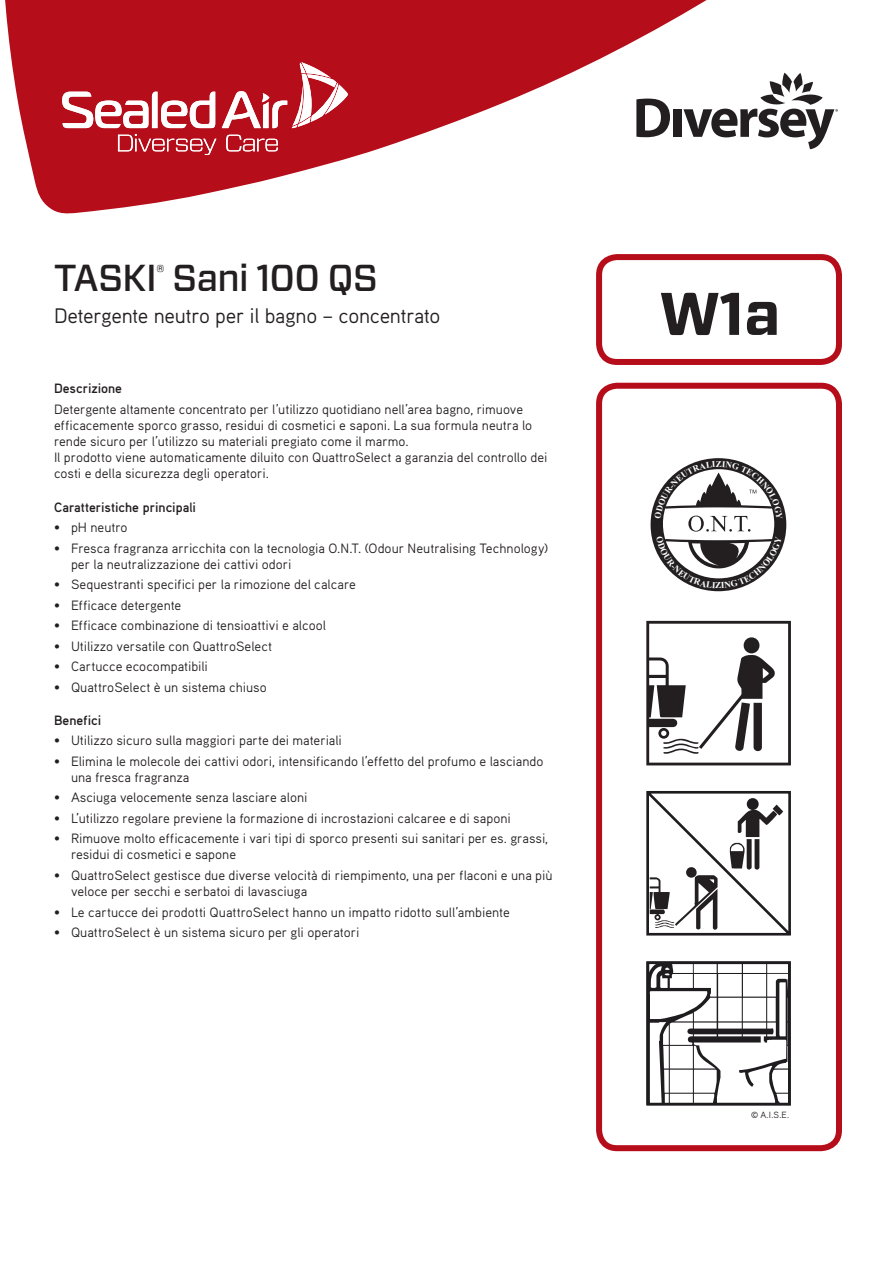
<style>
.page{position:relative;width:893px;height:1263px;background:#fff}
.page>*{position:absolute;margin:0;border:0;box-sizing:border-box;transform-origin:0 0}
.t1{font:700 60px "Forza";color:#231f20}
.t2{font:500 37.5px "Forza";letter-spacing:-.015em;color:#231f20}
.t3{font:21px "Aaux Pro OT";letter-spacing:-.015em;color:#231f20}
.t4{font:13.5px/16.2px "Aaux Pro OT";color:#231f20}
.t5{font:700 13.5px "Aaux Pro OT";letter-spacing:-.005em;color:#231f20}
.t6{font:9px "Aaux Pro OT";color:#231f20}
.t7{font:700 8.85px "Times New Roman";color:#fff}
.t8{font:700 8.7px "Times New Roman";color:#fff}
</style>
<div class="page">
<svg style="left:5px;top:0;width:806px;height:214px;fill:#b50e1a"></svg>
<div style="left:596px;top:254px;width:246px;height:111px;border:6px solid #b50e1a;border-radius:18px"></div>
<div style="left:596px;top:383px;width:246px;height:768px;border:6px solid #b50e1a;border-radius:18px"></div>
<svg style="left:636px;top:99px;width:34px;height:38px"></svg>
<div style="left:673px;top:109px;width:9px;height:28px;background:#231f20"></div>
<svg style="left:683px;top:73px;width:155px;height:76px"></svg>
<svg style="left:646px;top:791px;width:145px;height:145px"></svg>
<svg style="left:650px;top:965px;width:137px;height:137px"></svg>
<div style="left:646px;top:961px;width:145px;height:145px;border:3px solid #1f1c1f"></div>
<svg style="left:647px;top:455px;width:143px;height:139px"></svg>
<div style="left:651px;top:458px;width:135px;height:133px;background:#231f20;border-radius:50%"></div>
<svg style="left:646px;top:621px;width:145px;height:144px"></svg>
<svg style="left:62px;top:92px;width:153px;height:36px"></svg>
<svg style="left:222px;top:62px;width:126px;height:66px"></svg>
<svg style="left:118px;top:134px;width:98px;height:21px;background:#c5434d"></svg>
<svg style="left:226px;top:135px;width:52px;height:16px"></svg>
<svg style="left:655px;top:461px;width:128px;height:127px"></svg>
<h2 class="t2" style="left:54px;top:253px;width:325px">TASKI<sup>®</sup> Sani 100 QS</h2>
<h3 class="t3" style="left:54px;top:303px;width:388px">Detergente neutro per il bagno – concentrato</h3>
<p class="t5" style="left:54px;top:380px;width:70px">Descrizione</p>
<p class="t4" style="left:54px;top:400px;width:495px">Detergente altamente concentrato per l’utilizzo quotidiano nell’area bagno, rimuove efficacemente sporco grasso, residui di cosmetici e saponi. La sua formula neutra lo rende sicuro per l’utilizzo su materiali pregiato come il marmo.<br>Il prodotto viene automaticamente diluito con QuattroSelect a garanzia del controllo dei costi e della sicurezza degli operatori.</p>
<p class="t5" style="left:54px;top:498px;width:144px">Caratteristiche principali</p>
<p class="t4" style="left:54px;top:519px;width:75px">• pH neutro</p>
<p class="t4" style="left:71px;top:539px;width:479px;text-indent:-17px">• Fresca fragranza arricchita con la tecnologia O.N.T. (Odour Neutralising Technology) per la neutralizzazione dei cattivi odori</p>
<p class="t4" style="left:54px;top:576px;width:303px">• Sequestranti specifici per la rimozione del calcare</p>
<p class="t4" style="left:54px;top:596px;width:129px">• Efficace detergente</p>
<p class="t4" style="left:54px;top:617px;width:273px">• Efficace combinazione di tensioattivi e alcool</p>
<p class="t4" style="left:54px;top:637px;width:220px">• Utilizzo versatile con QuattroSelect</p>
<p class="t4" style="left:54px;top:658px;width:156px">• Cartucce ecocompatibili</p>
<p class="t4" style="left:54px;top:678px;width:214px">• QuattroSelect è un sistema chiuso</p>
<p class="t5" style="left:54px;top:711px;width:49px">Benefici</p>
<p class="t4" style="left:54px;top:732px;width:289px">• Utilizzo sicuro sulla maggiori parte dei materiali</p>
<p class="t4" style="left:71px;top:752px;width:474px;text-indent:-17px">• Elimina le molecole dei cattivi odori, intensificando l’effetto del profumo e lasciando una fresca fragranza</p>
<p class="t4" style="left:54px;top:789px;width:255px">• Asciuga velocemente senza lasciare aloni</p>
<p class="t4" style="left:54px;top:809px;width:458px">• L’utilizzo regolare previene la formazione di incrostazioni calcaree e di saponi</p>
<p class="t4" style="left:71px;top:830px;width:479px;text-indent:-17px">• Rimuove molto efficacemente i vari tipi di sporco presenti sui sanitari per es. grassi, residui di cosmetici e sapone</p>
<p class="t4" style="left:71px;top:867px;width:483px;text-indent:-17px">• QuattroSelect gestisce due diverse velocità di riempimento, una per flaconi e una più veloce per secchi e serbatoi di lavasciuga</p>
<p class="t4" style="left:54px;top:903px;width:457px">• Le cartucce dei prodotti QuattroSelect hanno un impatto ridotto sull’ambiente</p>
<p class="t4" style="left:54px;top:924px;width:307px">• QuattroSelect è un sistema sicuro per gli operatori</p>
<h1 class="t1" style="left:659px;top:274px;width:123px">W1a</h1>
<p class="t8" style="left:716px;top:458px;width:7px">Z</p>
<p class="t7" style="left:715px;top:579px;width:8px">Z</p>
<p class="t6" style="left:751px;top:1109px;width:40px">© A.I.S.E.</p>
</div>
